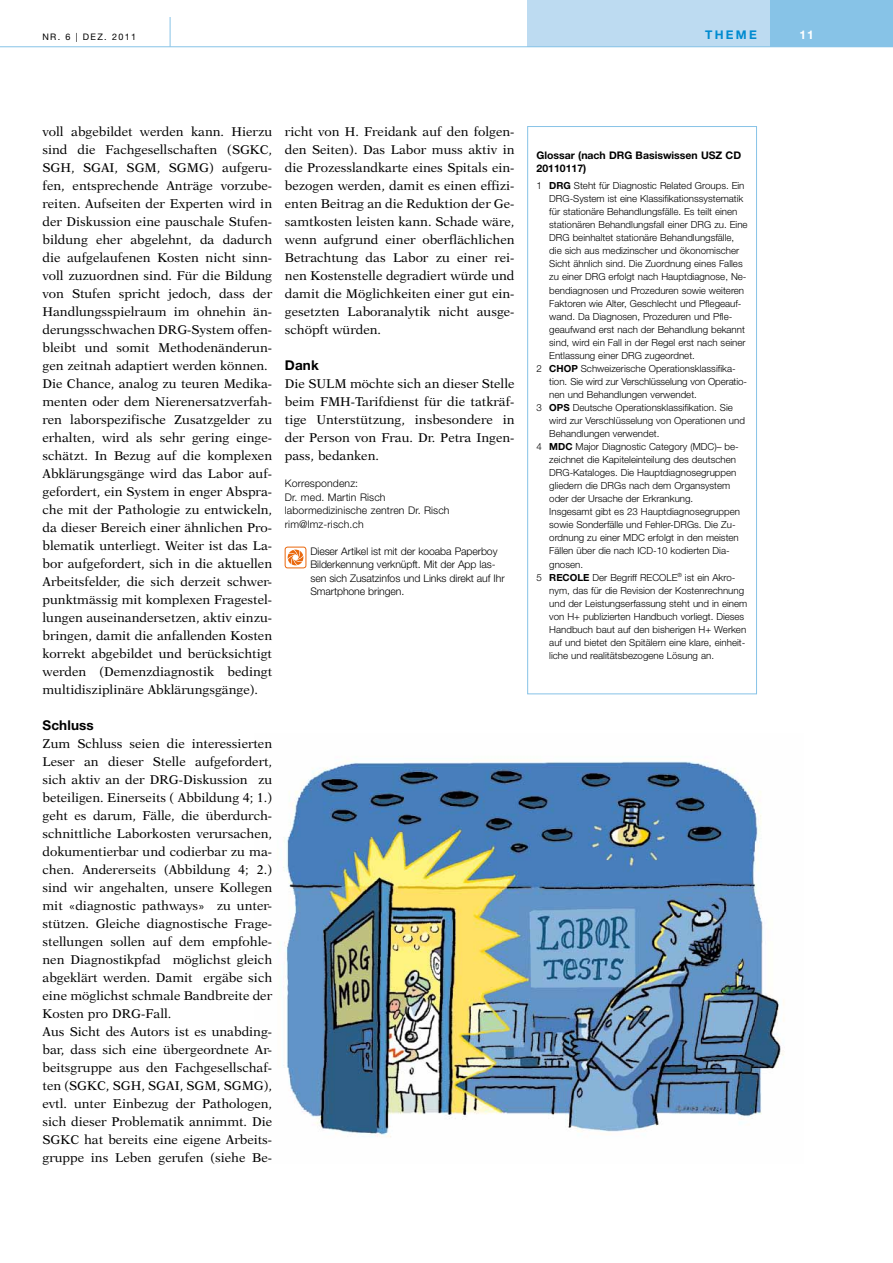
<style>
.page{position:relative;width:893px;height:1263px;background:#fff}
.page>*{position:absolute;margin:0;border:0;box-sizing:border-box;transform-origin:0 0}
.t1{font:700 13.5px "Helvetica Neue";color:#000}
.t2{font:12.75px/18px "New Aster";color:#000;text-align:justify}
.t3{font:700 12px "Helvetica Neue";color:#008bd0}
.t4{font:700 12px "Helvetica Neue";color:#fff}
.t5{font:300 10.5px/13.5px "Helvetica Neue";letter-spacing:-.01em;color:#000}
.t6{font:300 10.5px/13.5px "Helvetica Neue";letter-spacing:.01em;color:#000}
.t7{font:700 10.5px "Helvetica Neue";color:#000}
.t8{font:300 9.75px/13px "Helvetica Neue";color:#000}
.t9{font:700 9.75px "Helvetica Neue";color:#000}
.t10{font:9px "Helvetica Neue";letter-spacing:.15em;color:#000}
.s1{font-weight:300}
.s2{font-weight:700}
</style>
<div class="page">
<div style="left:527px;top:0;width:366px;height:47px;background:#87c3e7"></div>
<div style="left:527px;top:0;width:243px;height:47px;background:#bddbf1"></div>
<hr style="left:0;top:46px;width:893px;height:1px;background:#87c3e7">
<hr style="left:170px;top:17px;width:1px;height:30px;background:#87c3e7">
<img style="left:283px;top:760px;width:501px;height:377px">
<div style="left:527px;top:126px;width:230px;height:568px;border:1px solid #87c3e7"></div>
<svg style="left:285px;top:547px;width:21px;height:21px"></svg>
<div style="left:285px;top:547px;width:21px;height:21px;border:1px solid #ea670c;border-radius:3px"></div>
<svg style="left:288px;top:550px;width:15px;height:15px"></svg>
<p class="t3" style="left:705px;top:27px;width:53px">them e</p>
<p class="t10" style="left:42px;top:32px;width:95px">NR. 6 | dez. 2011</p>
<p class="t4" style="left:799px;top:27px;width:16px">11</p>
<p class="t2" style="left:43px;top:123px;width:231px;text-align:left">voll abgebildet werden kann. Hierzu sind die Fachgesellschaften (SGKC, SGH, SGAI, SGM, SGMG) aufgeru&shy;fen, entsprechende Anträge vorzube&shy;reiten. Aufseiten der Experten wird in der Diskussion eine pauschale Stufen&shy;bildung eher abgelehnt, da dadurch die aufgelaufenen Kosten nicht sinn&shy;voll zuzuordnen sind. Für die Bildung von Stufen spricht jedoch, dass der Handlungsspielraum im ohnehin än&shy;derungsschwachen DRG-System offen&shy;bleibt und somit Methodenänderun&shy;gen zeitnah adaptiert werden können.<br>Die Chance, analog zu teuren Medika&shy;menten oder dem Nierenersatzverfah&shy;ren laborspezifische Zusatzgelder zu erhalten, wird als sehr gering einge&shy;schätzt. In Bezug auf die komplexen Abklärungsgänge wird das Labor auf&shy;gefordert, ein System in enger Abspra&shy;che mit der Pathologie zu entwickeln, da dieser Bereich einer ähnlichen Pro&shy;blematik unterliegt. Weiter ist das La&shy;bor aufgefordert, sich in die aktuellen Arbeitsfelder, die sich derzeit schwer&shy;punktmässig mit komplexen Fragestel&shy;lungen auseinandersetzen, aktiv einzu&shy;bringen, damit die anfallenden Kosten korrekt abgebildet und berücksichtigt werden (Demenzdiagnostik bedingt multidisziplinäre Abklärungsgänge).</p>
<p class="t1" style="left:43px;top:717px;width:53px">Schluss</p>
<p class="t2" style="left:43px;top:735px;width:231px;text-align:left">Zum Schluss seien die interessierten Leser an dieser Stelle aufgefordert, sich aktiv an der DRG-Diskussion zu beteiligen. Einerseits ( Abbildung 4; 1.) geht es darum, Fälle, die überdurch&shy;schnittliche Laborkosten verursachen, dokumentierbar und codierbar zu ma&shy;chen. Andererseits (Abbildung 4; 2.) sind wir angehalten, unsere Kollegen mit «diagnostic pathways» zu unter&shy;stützen. Gleiche diagnostische Frage&shy;stellungen sollen auf dem empfohle&shy;nen Diagnostikpfad möglichst gleich abgeklärt werden. Damit ergäbe sich eine möglichst schmale Bandbreite der Kosten pro DRG-Fall.<br>Aus Sicht des Autors ist es unabding&shy;bar, dass sich eine übergeordnete Ar&shy;beitsgruppe aus den Fachgesellschaf&shy;ten (SGKC, SGH, SGAI, SGM, SGMG), evtl. unter Einbezug der Pathologen, sich dieser Problematik annimmt. Die SGKC hat bereits eine eigene Arbeits&shy;gruppe ins Leben gerufen (siehe Be-</p>
<p class="t2" style="left:285px;top:123px;width:231px">richt von H. Freidank auf den folgen&shy;den Seiten). Das Labor muss aktiv in die Prozesslandkarte eines Spitals ein&shy;bezogen werden, damit es einen effizi&shy;enten Beitrag an die Reduktion der Ge&shy;samtkosten leisten kann. Schade wäre, wenn aufgrund einer oberflächlichen Betrachtung das Labor zu einer rei&shy;nen Kostenstelle degradiert würde und damit die Möglichkeiten einer gut ein&shy;gesetzten Laboranalytik nicht ausge&shy;schöpft würden.</p>
<p class="t1" style="left:285px;top:357px;width:35px">Dank</p>
<p class="t2" style="left:285px;top:375px;width:231px">Die SULM möchte sich an dieser Stelle beim FMH-Tarifdienst für die tatkräf&shy;tige Unterstützung, insbesondere in der Person von Frau. Dr. Petra Ingen&shy;pass, bedanken.</p>
<p class="t6" style="left:285px;top:476px;width:166px">Korrespondenz:<br>Dr. med. Martin Risch labormedizinische zentren Dr. Risch rim@lmz-risch.ch</p>
<p class="t5" style="left:310px;top:544px;width:196px">Dieser Artikel ist mit der kooaba Paperboy Bilderkennung verknüpft. Mit der App las&shy;sen sich Zusatzinfos und Links direkt auf Ihr Smartphone bringen.</p>
<p class="t7" style="left:536px;top:149px;width:81px">Glossar (nach DRG</p>
<p class="t7" style="left:636px;top:149px;width:99px">Basiswissen USZ CD</p>
<p class="t7" style="left:536px;top:162px;width:51px">20110117)</p>
<p class="t9" style="left:536px;top:180px;width:21px"><span class="s1">1</span> DRG</p>
<p class="t8" style="left:574px;top:179px;width:172px">Steht für Diagnostic Related Groups. Ein</p>
<p class="t8" style="left:549px;top:192px;width:196px">DRG-System ist eine Klassifikationssystematik</p>
<p class="t8" style="left:549px;top:205px;width:190px">für stationäre Behandlungsfälle. Es teilt einen</p>
<p class="t8" style="left:549px;top:218px;width:200px">stationären Behandlungsfall einer DRG zu. Eine</p>
<p class="t8" style="left:549px;top:231px;width:187px">DRG beinhaltet stationäre Behandlungsfälle,</p>
<p class="t8" style="left:549px;top:244px;width:191px">die sich aus medizinscher und ökonomischer</p>
<p class="t8" style="left:549px;top:257px;width:195px">Sicht ähnlich sind. Die Zuordnung eines Falles</p>
<p class="t8" style="left:549px;top:270px;width:199px">zu einer DRG erfolgt nach Hauptdiagnose, Ne-</p>
<p class="t8" style="left:549px;top:283px;width:196px">bendiagnosen und Prozeduren sowie weiteren</p>
<p class="t8" style="left:549px;top:296px;width:194px">Faktoren wie Alter, Geschlecht und Pflegeauf-</p>
<p class="t8" style="left:549px;top:309px;width:185px">wand. Da Diagnosen, Prozeduren und Pfle-</p>
<p class="t8" style="left:549px;top:322px;width:197px">geaufwand erst nach der Behandlung bekannt</p>
<p class="t8" style="left:549px;top:335px;width:198px">sind, wird ein Fall in der Regel erst nach seiner</p>
<p class="t8" style="left:549px;top:349px;width:147px">Entlassung einer DRG zugeordnet.</p>
<p class="t9" style="left:536px;top:362px;width:21px"><span class="s1">2</span> CHOP</p>
<p class="t8" style="left:581px;top:362px;width:156px">Schweizerische Operationsklassifika-</p>
<p class="t8" style="left:549px;top:375px;width:199px">tion. Sie wird zur Verschlüsselung von Operatio-</p>
<p class="t8" style="left:549px;top:388px;width:149px">nen und Behandlungen verwendet.</p>
<p class="t8" style="left:536px;top:401px;width:198px">3 <span class="s2">OPS</span> Deutsche Operationsklassifikation. Sie</p>
<p class="t8" style="left:549px;top:414px;width:197px">wird zur Verschlüsselung von Operationen und</p>
<p class="t8" style="left:549px;top:427px;width:112px">Behandlungen verwendet.</p>
<p class="t8" style="left:536px;top:440px;width:204px">4 <span class="s2">MDC</span> Major Diagnostic Category (MDC)– be-</p>
<p class="t8" style="left:549px;top:453px;width:188px">zeichnet die Kapiteleinteilung des deutschen</p>
<p class="t8" style="left:549px;top:466px;width:189px">DRG-Kataloges. Die Hauptdiagnosegruppen</p>
<p class="t8" style="left:549px;top:479px;width:183px">gliedern die DRGs nach dem Organsystem</p>
<p class="t8" style="left:549px;top:492px;width:145px">oder der Ursache der Erkrankung.</p>
<p class="t8" style="left:549px;top:505px;width:192px">Insgesamt gibt es 23 Hauptdiagnosegruppen</p>
<p class="t8" style="left:549px;top:518px;width:188px">sowie Sonderfälle und Fehler-DRGs. Die Zu-</p>
<p class="t8" style="left:549px;top:531px;width:191px">ordnung zu einer MDC erfolgt in den meisten</p>
<p class="t8" style="left:549px;top:544px;width:182px">Fällen über die nach ICD-10 kodierten Dia-</p>
<p class="t8" style="left:549px;top:557px;width:35px">gnosen.</p>
<p class="t9" style="left:536px;top:571px;width:21px"><span class="s1">5</span> RECOLE</p>
<p class="t8" style="left:549px;top:570px;width:200px;text-indent:43px">Der Begriff RECOLE<sup>®</sup> ist ein Akro&shy;nym, das für die Revision der Kostenrechnung und der Leistungserfassung steht und in einem von H+ publizierten Handbuch vorliegt. Dieses Handbuch baut auf den bisherigen H+ Werken auf und bietet den Spitälern eine klare, einheit&shy;liche und realitätsbezogene Lösung an.</p>
</div>
